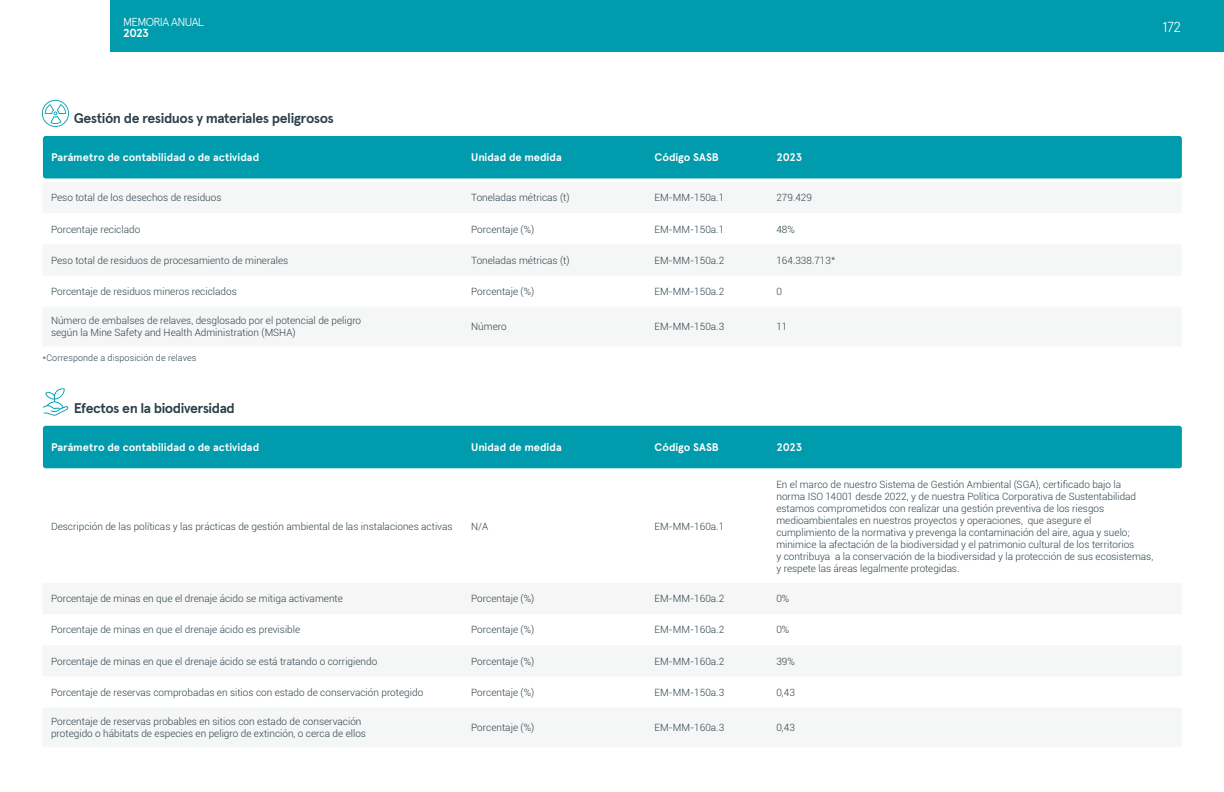
<style>
.page{position:relative;width:1224px;height:792px;background:#fff}
.page>*{position:absolute;margin:0;border:0;box-sizing:border-box;transform-origin:0 0}
.t1{font:300 14.5px "Apercu";color:#fff}
.SUBTÍTULOS{font:700 14px "Apercu";letter-spacing:-.035em;color:#2b4049}
.t2{font:300 11.6px "Apercu Pro";letter-spacing:-.055em;color:#fff}
.t3{font:700 11.6px "Apercu Pro";color:#fff}
.t4{font:700 11px "Apercu";color:#fff}
.t5{font:300 10px/12px "Roboto";color:#2b4049}
.PÁRRAFO_NORMAL{font:300 9px "Roboto";letter-spacing:.01em;color:#2b4049}
</style>
<div class="page">
<div style="left:43px;top:426px;width:1139px;height:42px;background:#009bac;border-radius:3px"></div>
<div style="left:43px;top:136px;width:1139px;height:42px;background:#009bac;border-radius:3px"></div>
<svg style="left:42px;top:100px;width:27px;height:27px"></svg>
<svg style="left:43px;top:388px;width:25px;height:28px"></svg>
<div style="left:111px;top:0;width:1113px;height:51px;background:#009bac"></div>
<p class="t2" style="left:123px;top:13px;width:82px">MEMORIA ANUAL</p>
<p class="t3" style="left:123px;top:24px;width:27px">2023</p>
<h1 class="t1" style="left:1163px;top:19px;width:20px">172</h1>
<p class="SUBTÍTULOS" style="left:74px;top:110px;width:262px">Gestión de residuos y materiales peligrosos</p>
<p class="t4" style="left:51px;top:151px;width:210px">Parámetro de contabilidad o de actividad</p>
<p class="t4" style="left:471px;top:151px;width:92px">Unidad de medida</p>
<p class="t4" style="left:655px;top:151px;width:66px">Código SASB</p>
<p class="t4" style="left:776px;top:151px;width:27px">2023</p>
<p class="t5" style="left:51px;top:191px;width:172px">Peso total de los desechos de residuos</p>
<p class="t5" style="left:471px;top:191px;width:100px">Toneladas métricas (t)</p>
<p class="t5" style="left:655px;top:191px;width:71px">EM-MM-150a.1</p>
<p class="t5" style="left:776px;top:191px;width:37px">279.429</p>
<p class="t5" style="left:51px;top:223px;width:91px">Porcentaje reciclado</p>
<p class="t5" style="left:471px;top:223px;width:65px">Porcentaje (%)</p>
<p class="t5" style="left:655px;top:223px;width:71px">EM-MM-150a.1</p>
<p class="t5" style="left:776px;top:223px;width:20px">48%</p>
<p class="t5" style="left:51px;top:254px;width:239px">Peso total de residuos de procesamiento de minerales</p>
<p class="t5" style="left:471px;top:254px;width:100px">Toneladas métricas (t)</p>
<p class="t5" style="left:655px;top:254px;width:71px">EM-MM-150a.2</p>
<p class="t5" style="left:776px;top:254px;width:60px">164.338.713*</p>
<p class="t5" style="left:51px;top:285px;width:187px">Porcentaje de residuos mineros reciclados</p>
<p class="t5" style="left:471px;top:285px;width:65px">Porcentaje (%)</p>
<p class="t5" style="left:655px;top:285px;width:71px">EM-MM-150a.2</p>
<p class="t5" style="left:776px;top:285px;width:7px">0</p>
<p class="t5" style="left:51px;top:314px;width:312px">Número de embalses de relaves, desglosado por el potencial de peligro según la Mine Safety and Health Administration (MSHA)</p>
<p class="t5" style="left:471px;top:320px;width:37px">Número</p>
<p class="t5" style="left:655px;top:320px;width:71px">EM-MM-150a.3</p>
<p class="t5" style="left:776px;top:320px;width:13px">11</p>
<p class="PÁRRAFO_NORMAL" style="left:43px;top:351px;width:156px">*Corresponde a disposición de relaves</p>
<p class="SUBTÍTULOS" style="left:74px;top:400px;width:163px">Efectos en la biodiversidad</p>
<p class="t4" style="left:51px;top:441px;width:210px">Parámetro de contabilidad o de actividad</p>
<p class="t4" style="left:471px;top:441px;width:92px">Unidad de medida</p>
<p class="t4" style="left:655px;top:441px;width:66px">Código SASB</p>
<p class="t4" style="left:776px;top:441px;width:27px">2023</p>
<p class="t5" style="left:51px;top:520px;width:403px">Descripción de las políticas y las prácticas de gestión ambiental de las instalaciones activas</p>
<p class="t5" style="left:471px;top:520px;width:19px">N/A</p>
<p class="t5" style="left:655px;top:520px;width:71px">EM-MM-160a.1</p>
<p class="t5" style="left:776px;top:478px;width:378px">En el marco de nuestro Sistema de Gestión Ambiental (SGA), certificado bajo la<br>norma ISO 14001 desde 2022, y de nuestra Política Corporativa de Sustentabilidad estamos comprometidos con realizar una gestión preventiva de los riesgos medioambientales en nuestros proyectos y operaciones, que asegure el cumplimiento de la normativa y prevenga la contaminación del aire, agua y suelo; minimice la afectación de la biodiversidad y el patrimonio cultural de los territorios<br>y contribuya a la conservación de la biodiversidad y la protección de sus ecosistemas, y respete las áreas legalmente protegidas.</p>
<p class="t5" style="left:51px;top:592px;width:293px">Porcentaje de minas en que el drenaje ácido se mitiga activamente</p>
<p class="t5" style="left:471px;top:592px;width:65px">Porcentaje (%)</p>
<p class="t5" style="left:655px;top:592px;width:71px">EM-MM-160a.2</p>
<p class="t5" style="left:776px;top:592px;width:14px">0%</p>
<p class="t5" style="left:51px;top:624px;width:251px">Porcentaje de minas en que el drenaje ácido es previsible</p>
<p class="t5" style="left:471px;top:624px;width:65px">Porcentaje (%)</p>
<p class="t5" style="left:655px;top:624px;width:71px">EM-MM-160a.2</p>
<p class="t5" style="left:776px;top:624px;width:14px">0%</p>
<p class="t5" style="left:51px;top:655px;width:328px">Porcentaje de minas en que el drenaje ácido se está tratando o corrigiendo</p>
<p class="t5" style="left:471px;top:655px;width:65px">Porcentaje (%)</p>
<p class="t5" style="left:655px;top:655px;width:71px">EM-MM-160a.2</p>
<p class="t5" style="left:776px;top:655px;width:20px">39%</p>
<p class="t5" style="left:51px;top:686px;width:374px">Porcentaje de reservas comprobadas en sitios con estado de conservación protegido</p>
<p class="t5" style="left:471px;top:686px;width:65px">Porcentaje (%)</p>
<p class="t5" style="left:655px;top:686px;width:71px">EM-MM-150a.3</p>
<p class="t5" style="left:776px;top:686px;width:20px">0,43</p>
<p class="t5" style="left:51px;top:715px;width:316px">Porcentaje de reservas probables en sitios con estado de conservación protegido o hábitats de especies en peligro de extinción, o cerca de ellos</p>
<p class="t5" style="left:471px;top:721px;width:65px">Porcentaje (%)</p>
<p class="t5" style="left:655px;top:721px;width:71px">EM-MM-160a.3</p>
<p class="t5" style="left:776px;top:721px;width:20px">0,43</p>
</div>
